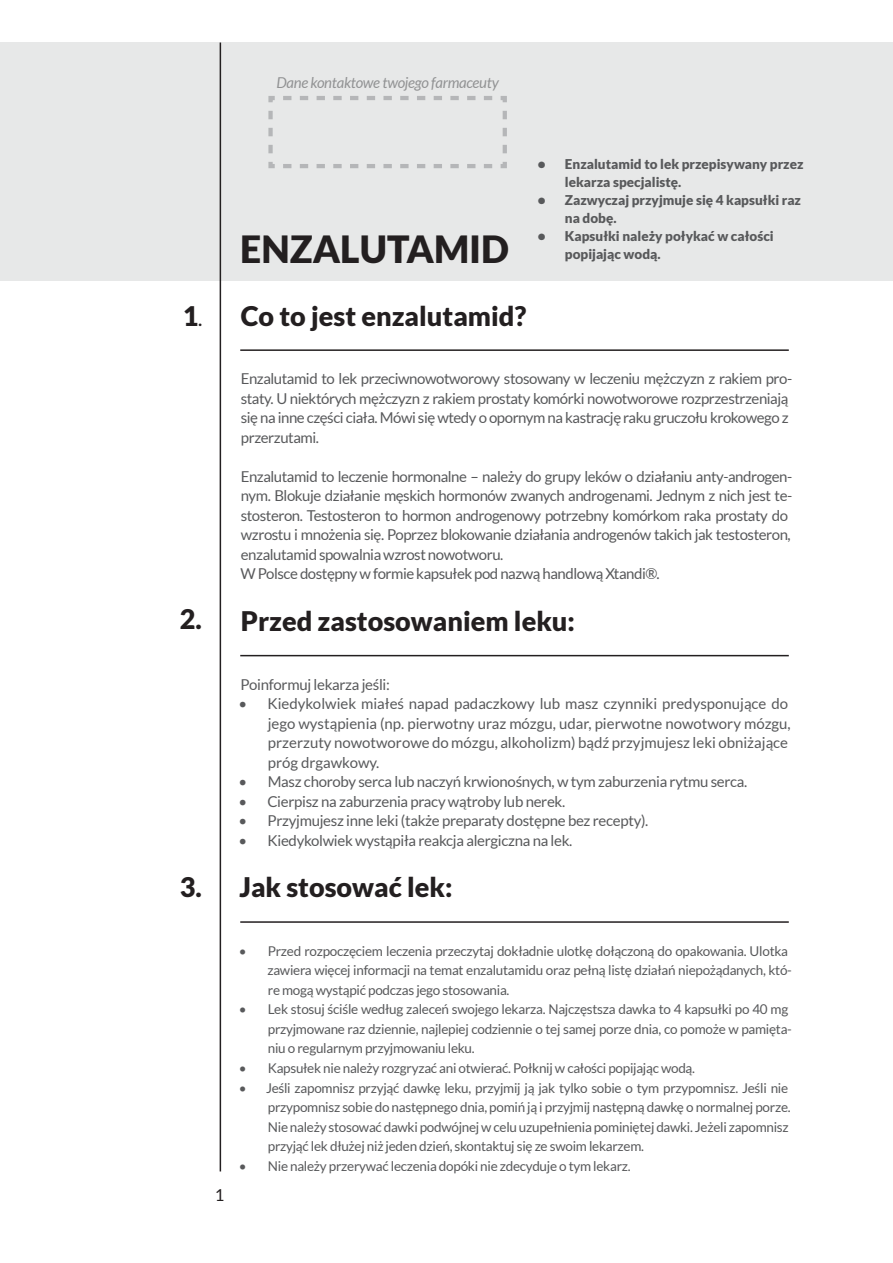
<style>
.page{position:relative;width:893px;height:1263px;background:#fff}
.page>*{position:absolute;margin:0;border:0;box-sizing:border-box;transform-origin:0 0}
.t1{font:900 37.5px "Lato";color:#231f20}
.t2{font:900 27px "Lato";color:#231f20}
.t3{font:16.5px "Lato";color:#231f20}
.t4{font:15px/19.5px "Lato";letter-spacing:-.03em;color:#58595b}
.t5{font:15px/19.5px "Lato";color:#58595b}
.t6{font:italic 15px "Lato";letter-spacing:-.02em;color:#58595b}
.t7{font:13.5px/19.5px "Lato";letter-spacing:-.02em;color:#58595b}
.t8{font:900 13.5px/18px "Lato";color:#58595b}
.s1{font-size:15px}
</style>
<div class="page">
<div style="left:0;top:43px;width:893px;height:238px;background:#e7e8e8"></div>
<hr style="left:220px;top:43px;width:1px;height:1128px;background:#231f20">
<svg style="left:268px;top:96px;width:239px;height:73px"></svg>
<hr style="left:240px;top:349px;width:549px;height:2px;background:#231f20">
<hr style="left:240px;top:655px;width:549px;height:1px;background:#231f20">
<hr style="left:240px;top:921px;width:549px;height:2px;background:#231f20">
<p class="t6" style="left:276px;top:74px;width:224px">Dane kontaktowe twojego farmaceuty</p>
<p class="t2" style="left:183px;top:300px;width:21px">1<span class="s1">.</span></p>
<p class="t2" style="left:180px;top:604px;width:24px">2.</p>
<p class="t2" style="left:180px;top:872px;width:24px">3.</p>
<p class="t1" style="left:240px;top:227px;width:270px">ENZALUTAMID</p>
<p class="t8" style="left:565px;top:154px;width:240px;text-indent:-27px">• Enzalutamid to lek przepisywany przez lekarza specjalistę.</p>
<p class="t8" style="left:565px;top:190px;width:238px;text-indent:-27px">• Zazwyczaj przyjmuje się 4 kapsułki raz na dobę.</p>
<p class="t8" style="left:565px;top:226px;width:210px;text-indent:-27px">• Kapsułki należy połykać w całości popijając wodą.</p>
<p class="t2" style="left:241px;top:300px;width:287px">Co to jest enzalutamid?</p>
<p class="t4" style="left:241px;top:369px;width:553px">Enzalutamid to lek przeciwnowotworowy stosowany w leczeniu mężczyzn z rakiem pro&shy;staty. U niektórych mężczyzn z rakiem prostaty komórki nowotworowe rozprzestrzeniają się na inne części ciała. Mówi się wtedy o opornym na kastrację raku gruczołu krokowego z przerzutami.</p>
<p class="t4" style="left:241px;top:466px;width:553px">Enzalutamid to leczenie hormonalne – należy do grupy leków o działaniu anty-androgen&shy;nym. Blokuje działanie męskich hormonów zwanych androgenami. Jednym z nich jest te&shy;stosteron. Testosteron to hormon androgenowy potrzebny komórkom raka prostaty do wzrostu i mnożenia się. Poprzez blokowanie działania androgenów takich jak testosteron, enzalutamid spowalnia wzrost nowotworu.</p>
<p class="t4" style="left:240px;top:564px;width:421px">W Polsce dostępny w formie kapsułek pod nazwą handlową Xtandi®.</p>
<p class="t2" style="left:241px;top:605px;width:336px">Przed zastosowaniem leku:</p>
<p class="t4" style="left:241px;top:674px;width:151px">Poinformuj lekarza jeśli:</p>
<p class="t5" style="left:268px;top:694px;width:524px;text-indent:-29px">• Kiedykolwiek miałeś napad padaczkowy lub masz czynniki predysponujące do jego wystąpienia (np. pierwotny uraz mózgu, udar, pierwotne nowotwory mózgu, przerzuty nowotworowe do mózgu, alkoholizm) bądź przyjmujesz leki obniżające próg drgawkowy.</p>
<p class="t4" style="left:238px;top:772px;width:511px">• Masz choroby serca lub naczyń krwionośnych, w tym zaburzenia rytmu serca.</p>
<p class="t4" style="left:238px;top:791px;width:328px">• Cierpisz na zaburzenia pracy wątroby lub nerek.</p>
<p class="t4" style="left:238px;top:811px;width:412px">• Przyjmujesz inne leki (także preparaty dostępne bez recepty).</p>
<p class="t4" style="left:238px;top:830px;width:336px">• Kiedykolwiek wystąpiła reakcja alergiczna na lek.</p>
<p class="t2" style="left:239px;top:872px;width:215px">Jak stosować lek:</p>
<p class="t3" style="left:215px;top:1186px;width:11px">1</p>
<p class="t7" style="left:268px;top:941px;width:526px;text-indent:-29px">• Przed rozpoczęciem leczenia przeczytaj dokładnie ulotkę dołączoną do opakowania. Ulotka zawiera więcej informacji na temat enzalutamidu oraz pełną listę działań niepożądanych, któ&shy;re mogą wystąpić podczas jego stosowania.</p>
<p class="t7" style="left:268px;top:1000px;width:526px;text-indent:-29px">• Lek stosuj ściśle według zaleceń swojego lekarza. Najczęstsza dawka to 4 kapsułki po 40 mg przyjmowane raz dziennie, najlepiej codziennie o tej samej porze dnia, co pomoże w pamięta&shy;niu o regularnym przyjmowaniu leku.</p>
<p class="t7" style="left:239px;top:1058px;width:458px">• Kapsułek nie należy rozgryzać ani otwierać. Połknij w całości popijając wodą.</p>
<p class="t7" style="left:268px;top:1078px;width:524px;text-indent:-29px">• Jeśli zapomnisz przyjąć dawkę leku, przyjmij ją jak tylko sobie o tym przypomnisz. Jeśli nie przypomnisz sobie do następnego dnia, pomiń ją i przyjmij następną dawkę o normalnej porze.<br>Nie należy stosować dawki podwójnej w celu uzupełnienia pominiętej dawki. Jeżeli zapomnisz przyjąć lek dłużej niż jeden dzień, skontaktuj się ze swoim lekarzem.</p>
<p class="t7" style="left:239px;top:1156px;width:393px">• Nie należy przerywać leczenia dopóki nie zdecyduje o tym lekarz.</p>
</div>
